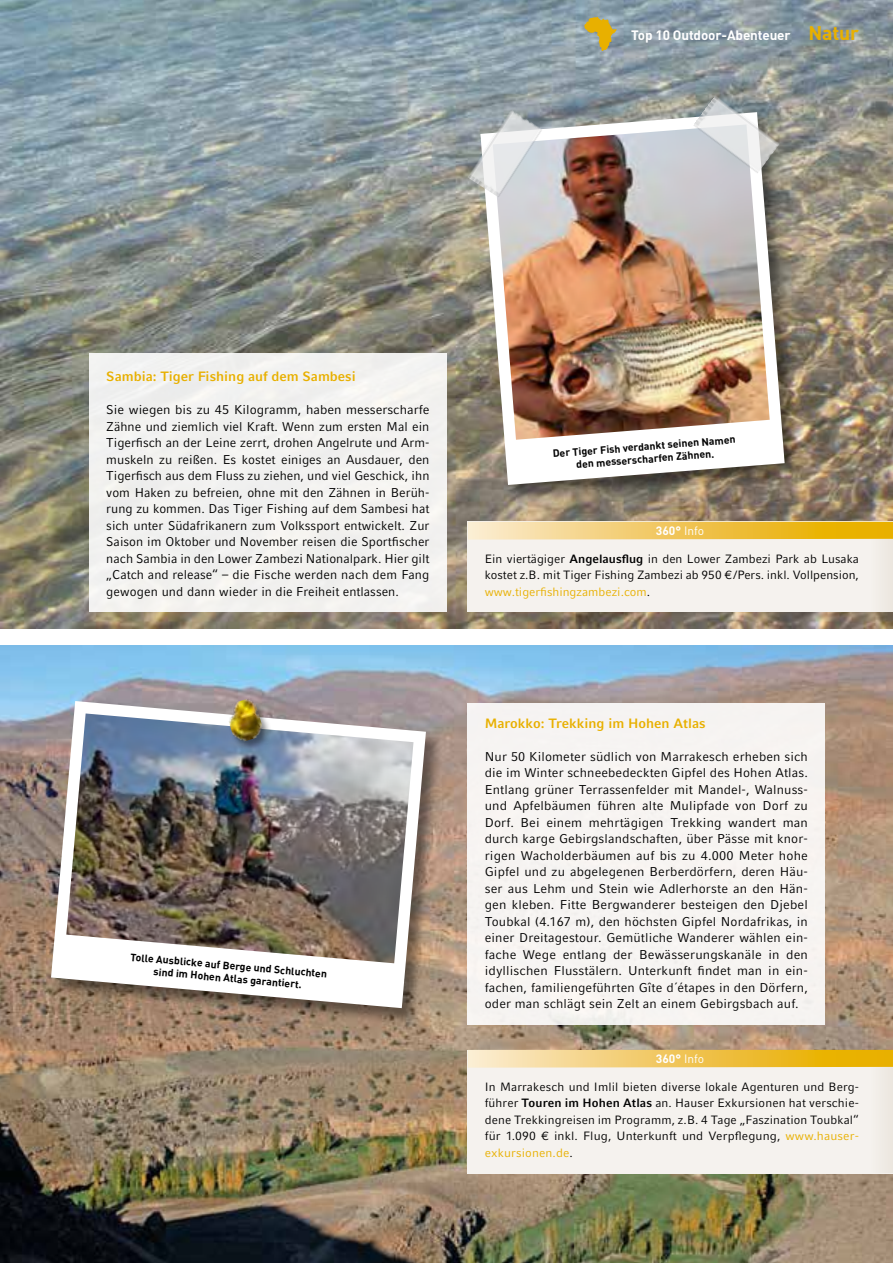
<style>
.page{position:relative;width:893px;height:1263px;background:#fff}
.page>*{position:absolute;margin:0;border:0;box-sizing:border-box;transform-origin:0 0}
.t1{font:700 13.5px "Compatil Fact LT";color:#e8b000}
.t2{font:700 13.5px "DIN";letter-spacing:-.01em;color:#fff}
.t3{font:12.75px/16.5px "Compatil Fact LT";letter-spacing:.01em;color:#000;text-align:justify}
.t4{font:12px/16.5px "Compatil Fact LT";color:#000;text-align:justify}
.t5{font:700 12px "DIN";color:#fff}
.t6{font:700 10.5px/12.6px "DIN";color:#000;text-align:center}
.s1{font-size:19.5px;color:#e8b000}
.s2{font-weight:400}
.s3{font-weight:700}
.s4{color:#e8b000}
</style>
<div class="page">
<img style="left:1px;top:645px;width:892px;height:618px">
<img style="left:0;top:0;width:893px;height:629px">
<img style="left:0;top:645px;width:1px;height:618px">
<div style="left:468px;top:522px;width:425px;height:90px;background:#f5f2ee"></div>
<div style="left:859px;top:522px;width:34px;height:90px;background:#f2eee9"></div>
<div style="left:468px;top:1050px;width:425px;height:123px;background:#f5f2ee"></div>
<div style="left:859px;top:1050px;width:34px;height:123px;background:#f2eee9"></div>
<div style="left:51px;top:701px;width:392px;height:324px;background:#000;opacity:.45"></div>
<svg style="left:51px;top:701px;width:375px;height:307px"></svg>
<img style="left:66px;top:713px;width:347px;height:250px">
<div style="left:89px;top:353px;width:357px;height:259px;background:#f2f1f0"></div>
<div style="left:480px;top:112px;width:322px;height:390px;background:#000;opacity:.45"></div>
<svg style="left:480px;top:112px;width:305px;height:373px"></svg>
<img style="left:493px;top:124px;width:277px;height:316px">
<div style="left:468px;top:703px;width:357px;height:322px;background:#f6f4f2"></div>
<div style="left:229px;top:698px;width:42px;height:52px;background:#000;opacity:.45"></div>
<img style="left:224px;top:697px;width:41px;height:47px">
<img style="left:462px;top:106px;width:84px;height:94px">
<img style="left:690px;top:90px;width:94px;height:87px">
<svg style="left:468px;top:1050px;width:425px;height:18px;background:#f0c960"></svg>
<svg style="left:468px;top:522px;width:425px;height:18px;background:#f0ca60"></svg>
<svg style="left:584px;top:17px;width:33px;height:34px"></svg>
<p class="t2" style="left:631px;top:27px;width:229px">Top 10 Outdoor-Abenteuer <span class="s1">Natur</span></p>
<p class="t1" style="left:106px;top:368px;width:251px">Sambia: Tiger Fishing auf dem Sambesi</p>
<p class="t3" style="left:106px;top:401px;width:325px">Sie wiegen bis zu 45 Kilogramm, haben messerscharfe Zähne und ziemlich viel Kraft. Wenn zum ersten Mal ein Tigerfisch an der Leine zerrt, drohen Angelrute und Arm&shy;muskeln zu reißen. Es kostet einiges an Ausdauer, den Tigerfisch aus dem Fluss zu ziehen, und viel Geschick, ihn vom Haken zu befreien, ohne mit den Zähnen in Berüh&shy;rung zu kommen. Das Tiger Fishing auf dem Sambesi hat sich unter Südafrikanern zum Volkssport entwickelt. Zur Saison im Oktober und November reisen die Sportfischer nach Sambia in den Lower Zambezi Nationalpark. Hier gilt „Catch and release“ – die Fische werden nach dem Fang gewogen und dann wieder in die Freiheit entlassen.</p>
<p class="t6" style="left:131px;top:950px;width:199px;rotate:5deg">Tolle Ausblicke auf Berge und Schluchten sind im Hohen Atlas garantiert.</p>
<p class="t6" style="left:552px;top:446px;width:185px;rotate:-4deg">Der Tiger Fish verdankt seinen Namen den messerscharfen Zähnen.</p>
<p class="t5" style="left:656px;top:523px;width:50px">360° <span class="s2">Info</span></p>
<p class="t4" style="left:485px;top:550px;width:376px">Ein viertägiger <span class="s3">Angelausflug</span> in den Lower Zambezi Park ab Lusaka kostet z.B. mit Tiger Fishing Zambezi ab 950 €/Pers. inkl. Vollpension, <span class="s4">www.tigerfishingzambezi.com</span>.</p>
<p class="t1" style="left:485px;top:715px;width:222px">Marokko: Trekking im Hohen Atlas</p>
<p class="t3" style="left:485px;top:748px;width:325px">Nur 50 Kilometer südlich von Marrakesch erheben sich die im Winter schneebedeckten Gipfel des Hohen Atlas.<br>Entlang grüner Terrassenfelder mit Mandel-, Walnuss&shy;und Apfelbäumen führen alte Mulipfade von Dorf zu Dorf. Bei einem mehrtägigen Trekking wandert man durch karge Gebirgslandschaften, über Pässe mit knor&shy;rigen Wacholderbäumen auf bis zu 4.000 Meter hohe Gipfel und zu abgelegenen Berberdörfern, deren Häu&shy;ser aus Lehm und Stein wie Adlerhorste an den Hän&shy;gen kleben. Fitte Bergwanderer besteigen den Djebel Toubkal (4.167 m), den höchsten Gipfel Nordafrikas, in einer Dreitagestour. Gemütliche Wanderer wählen ein&shy;fache Wege entlang der Bewässerungskanäle in den idyllischen Flusstälern. Unterkunft findet man in ein&shy;fachen, familiengeführten Gîte d´étapes in den Dörfern, oder man schlägt sein Zelt an einem Gebirgsbach auf.</p>
<p class="t5" style="left:656px;top:1051px;width:50px">360° <span class="s2">Info</span></p>
<p class="t4" style="left:485px;top:1078px;width:376px">In Marrakesch und Imlil bieten diverse lokale Agenturen und Berg&shy;führer <span class="s3">Touren im Hohen Atlas</span> an. Hauser Exkursionen hat verschie&shy;dene Trekkingreisen im Programm, z.B. 4 Tage „Faszination Toubkal“ für 1.090 € inkl. Flug, Unterkunft und Verpflegung, <span class="s4">www.hauser&shy;exkursionen.de</span>.</p>
</div>
